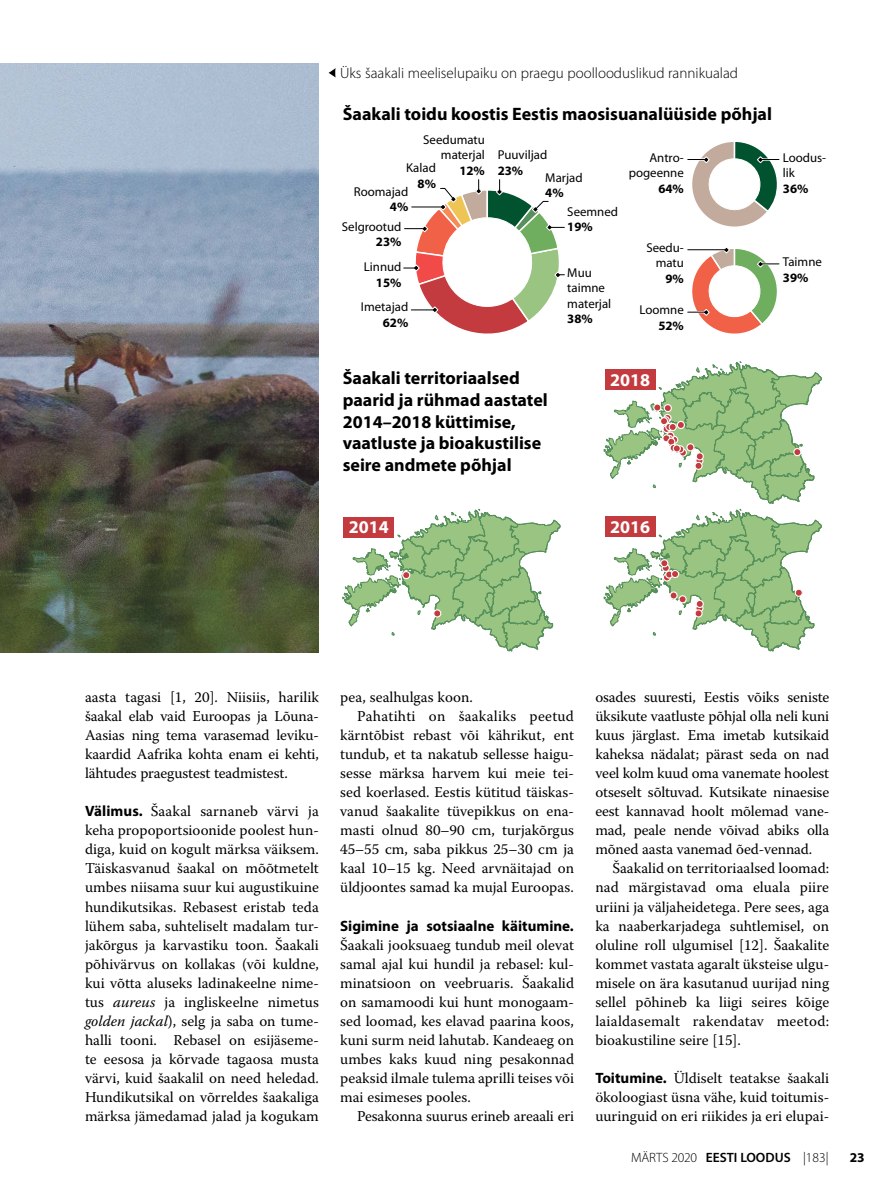
<style>
.page{position:relative;width:893px;height:1191px;background:#fff}
.page>*{position:absolute;margin:0;border:0;box-sizing:border-box;transform-origin:0 0}
.t1{font:700 18px/21.6px "Myriad Pro";color:#000}
.t2{font:700 18px "Myriad Pro";color:#fff}
.t3{font:15px/19px "Warnock Pro";color:#000;text-align:justify}
.t4{font:300 15px "Myriad Pro";color:#000}
.t5{font:700 15px "Myriad Pro";color:#000}
.t6{font:600 13.5px "Myriad Pro";color:#000}
.t7{font:700 13.5px "Myriad Pro";color:#000}
.t8{font:12.9px/15.5px "Myriad Pro";color:#000;text-align:right}
.t9{font:700 12.9px "Myriad Pro";color:#000}
.s1{font-family:"Myriad Pro";font-weight:700}
.s2{font-style:italic}
.s3{font-weight:300}
</style>
<div class="page">
<img style="left:0;top:64px;width:319px;height:588px">
<svg style="left:329px;top:68px;width:7px;height:9px"></svg>
<svg style="left:342px;top:508px;width:219px;height:143px"></svg>
<div style="left:403px;top:571px;width:7px;height:7px;background:#c33b3e;border-radius:50%"></div>
<div style="left:402px;top:571px;width:8px;height:8px;border:1px solid #fff;border-radius:50%"></div>
<div style="left:434px;top:610px;width:7px;height:7px;background:#c33b3e;border-radius:50%"></div>
<div style="left:433px;top:609px;width:8px;height:8px;border:1px solid #fff;border-radius:50%"></div>
<svg style="left:603px;top:361px;width:219px;height:290px"></svg>
<div style="left:662px;top:425px;width:9px;height:8px;border:1px solid #fff;border-radius:50%"></div>
<div style="left:665px;top:423px;width:8px;height:8px;border:1px solid #fff;border-radius:50%"></div>
<div style="left:669px;top:423px;width:7px;height:7px;background:#c33b3e;border-radius:50%"></div>
<div style="left:669px;top:423px;width:8px;height:8px;border:1px solid #fff;border-radius:50%"></div>
<div style="left:677px;top:421px;width:7px;height:7px;background:#c33b3e;border-radius:50%"></div>
<div style="left:677px;top:421px;width:8px;height:8px;border:1px solid #fff;border-radius:50%"></div>
<div style="left:670px;top:436px;width:8px;height:8px;border:1px solid #fff;border-radius:50%"></div>
<div style="left:666px;top:431px;width:8px;height:9px;border:1px solid #fff;border-radius:50%"></div>
<div style="left:666px;top:435px;width:7px;height:7px;background:#e09b9c;border-radius:50%"></div>
<div style="left:665px;top:435px;width:8px;height:8px;border:1px solid #fff;border-radius:50%"></div>
<div style="left:663px;top:435px;width:7px;height:7px;background:#c33b3e;border-radius:50%"></div>
<div style="left:662px;top:434px;width:8px;height:8px;border:1px solid #fff;border-radius:50%"></div>
<div style="left:668px;top:438px;width:7px;height:7px;background:#c33b3e;border-radius:50%"></div>
<div style="left:667px;top:438px;width:8px;height:8px;border:1px solid #fff;border-radius:50%"></div>
<div style="left:664px;top:414px;width:7px;height:7px;background:#c33b3e;border-radius:50%"></div>
<div style="left:663px;top:414px;width:9px;height:8px;border:1px solid #fff;border-radius:50%"></div>
<div style="left:662px;top:417px;width:7px;height:7px;background:#cf6668;border-radius:50%"></div>
<div style="left:662px;top:416px;width:8px;height:8px;border:1px solid #fff;border-radius:50%"></div>
<div style="left:660px;top:418px;width:7px;height:7px;background:#c33b3e;border-radius:50%"></div>
<div style="left:660px;top:417px;width:8px;height:8px;border:1px solid #fff;border-radius:50%"></div>
<div style="left:664px;top:404px;width:7px;height:7px;background:#c33b3e;border-radius:50%"></div>
<div style="left:664px;top:404px;width:8px;height:8px;border:1px solid #fff;border-radius:50%"></div>
<div style="left:654px;top:404px;width:7px;height:7px;background:#c33b3e;border-radius:50%"></div>
<div style="left:653px;top:403px;width:8px;height:8px;border:1px solid #fff;border-radius:50%"></div>
<div style="left:669px;top:444px;width:9px;height:8px;border:1px solid #fff;border-radius:50%"></div>
<div style="left:679px;top:448px;width:8px;height:8px;border:1px solid #fff;border-radius:50%"></div>
<div style="left:676px;top:445px;width:8px;height:8px;border:1px solid #fff;border-radius:50%"></div>
<div style="left:673px;top:445px;width:7px;height:7px;background:#c33b3e;border-radius:50%"></div>
<div style="left:673px;top:444px;width:8px;height:8px;border:1px solid #fff;border-radius:50%"></div>
<div style="left:687px;top:444px;width:7px;height:7px;background:#c33b3e;border-radius:50%"></div>
<div style="left:686px;top:443px;width:8px;height:8px;border:1px solid #fff;border-radius:50%"></div>
<div style="left:695px;top:456px;width:8px;height:9px;border:1px solid #fff;border-radius:50%"></div>
<div style="left:696px;top:453px;width:7px;height:7px;background:#c33b3e;border-radius:50%"></div>
<div style="left:696px;top:452px;width:8px;height:8px;border:1px solid #fff;border-radius:50%"></div>
<div style="left:695px;top:462px;width:7px;height:7px;background:#c33b3e;border-radius:50%"></div>
<div style="left:694px;top:462px;width:9px;height:8px;border:1px solid #fff;border-radius:50%"></div>
<div style="left:794px;top:448px;width:7px;height:7px;background:#c33b3e;border-radius:50%"></div>
<div style="left:793px;top:448px;width:8px;height:8px;border:1px solid #fff;border-radius:50%"></div>
<svg style="left:404px;top:180px;width:160px;height:154px"></svg>
<svg style="left:687px;top:142px;width:92px;height:85px"></svg>
<svg style="left:687px;top:247px;width:92px;height:87px"></svg>
<hr style="left:688px;top:249px;width:39px;height:1px;background:#000">
<p class="t4" style="left:340px;top:65px;width:399px">Üks šaakali meeliselupaiku on praegu poollooduslikud rannikualad</p>
<p class="t1" style="left:343px;top:102px;width:431px">Šaakali toidu koostis Eestis maosisuanalüüside põhjal</p>
<p class="t8" style="left:498px;top:147px;width:51px">Puuviljad</p>
<p class="t9" style="left:498px;top:162px;width:27px">23%</p>
<p class="t8" style="left:423px;top:131px;width:63px">Seedumatu materjal</p>
<p class="t9" style="left:459px;top:162px;width:27px">12%</p>
<p class="t8" style="left:629px;top:149px;width:57px">Antro&shy;pogeenne</p>
<p class="t9" style="left:658px;top:180px;width:27px">64%</p>
<p class="t8" style="left:406px;top:160px;width:31px">Kalad</p>
<p class="t9" style="left:417px;top:175px;width:20px">8%</p>
<p class="t8" style="left:545px;top:169px;width:39px">Marjad</p>
<p class="t9" style="left:545px;top:184px;width:20px">4%</p>
<p class="t8" style="left:567px;top:204px;width:52px">Seemned</p>
<p class="t9" style="left:567px;top:219px;width:27px">19%</p>
<p class="t8" style="left:567px;top:265px;width:46px;text-align:left">Muu taimne materjal</p>
<p class="t9" style="left:567px;top:310px;width:27px">38%</p>
<p class="t8" style="left:354px;top:183px;width:56px">Roomajad</p>
<p class="t9" style="left:390px;top:198px;width:20px">4%</p>
<p class="t8" style="left:342px;top:218px;width:61px">Selgrootud</p>
<p class="t9" style="left:376px;top:233px;width:27px">23%</p>
<p class="t8" style="left:646px;top:240px;width:39px">Seedu&shy;matu</p>
<p class="t9" style="left:665px;top:270px;width:20px">9%</p>
<p class="t8" style="left:364px;top:259px;width:39px">Linnud</p>
<p class="t9" style="left:376px;top:274px;width:27px">15%</p>
<p class="t8" style="left:361px;top:299px;width:49px">Imetajad</p>
<p class="t9" style="left:383px;top:314px;width:27px">62%</p>
<p class="t8" style="left:640px;top:302px;width:46px">Loomne</p>
<p class="t9" style="left:658px;top:317px;width:27px">52%</p>
<p class="t8" style="left:783px;top:149px;width:45px;text-align:left">Loodus&shy;lik</p>
<p class="t9" style="left:783px;top:180px;width:27px">36%</p>
<p class="t8" style="left:783px;top:254px;width:41px">Taimne</p>
<p class="t9" style="left:783px;top:269px;width:27px">39%</p>
<p class="t1" style="left:343px;top:367px;width:179px">Šaakali territoriaalsed</p>
<p class="t2" style="left:610px;top:368px;width:41px">2018</p>
<p class="t1" style="left:343px;top:388px;width:207px">paarid ja rühmad aastatel<br>2014–2018 küttimise, vaatluste ja bioakustilise seire andmete põhjal</p>
<p class="t2" style="left:349px;top:515px;width:41px">2014</p>
<p class="t2" style="left:610px;top:515px;width:41px">2016</p>
<p class="t3" style="left:85px;top:687px;width:235px">aasta tagasi [1, 20]. Niisiis, harilik šaakal elab vaid Euroopas ja Lõuna-Aasias ning tema varasemad leviku&shy;kaardid Aafrika kohta enam ei kehti, lähtudes praegustest teadmistest.</p>
<p class="t3" style="left:85px;top:801px;width:235px"><span class="s1">Välimus.</span> Šaakal sarnaneb värvi ja keha propoportsioonide poolest hun&shy;diga, kuid on kogult märksa väiksem.<br>Täiskasvanud šaakal on mõõtmetelt umbes niisama suur kui augustikuine hundikutsikas. Rebasest eristab teda lühem saba, suhteliselt madalam tur&shy;jakõrgus ja karvastiku toon. Šaakali põhivärvus on kollakas (või kuldne, kui võtta aluseks ladinakeelne nime&shy;tus <span class="s2">aureus</span> ja ingliskeelne nimetus <span class="s2">golden jackal</span>), selg ja saba on tume&shy;halli tooni. Rebasel on esijäseme&shy;te eesosa ja kõrvade tagaosa musta värvi, kuid šaakalil on need heledad.<br>Hundikutsikal on võrreldes šaakaliga märksa jämedamad jalad ja kogukam</p>
<p class="t3" style="left:340px;top:687px;width:134px">pea, sealhulgas koon.</p>
<p class="t3" style="left:357px;top:706px;width:218px">Pahatihti on šaakaliks peetud</p>
<p class="t3" style="left:340px;top:725px;width:235px">kärntõbist rebast või kährikut, ent</p>
<p class="t3" style="left:340px;top:744px;width:235px">tundub, et ta nakatub sellesse haigu-</p>
<p class="t3" style="left:340px;top:763px;width:235px">sesse märksa harvem kui meie tei-</p>
<p class="t3" style="left:340px;top:782px;width:235px">sed koerlased. Eestis kütitud täiskas-</p>
<p class="t3" style="left:340px;top:801px;width:235px">vanud šaakalite tüvepikkus on ena-</p>
<p class="t3" style="left:340px;top:820px;width:235px">masti olnud 80–90 cm, turjakõrgus</p>
<p class="t3" style="left:340px;top:839px;width:235px">45–55 cm, saba pikkus 25–30 cm ja</p>
<p class="t3" style="left:340px;top:858px;width:235px">kaal 10–15 kg. Need arvnäitajad on</p>
<p class="t3" style="left:340px;top:877px;width:235px">üldjoontes samad ka mujal Euroopas.</p>
<p class="t5" style="left:340px;top:915px;width:235px">Sigimine ja sotsiaalne käitumine.</p>
<p class="t3" style="left:340px;top:935px;width:235px">Šaakali jooksuaeg tundub meil olevat samal ajal kui hundil ja rebasel: kul&shy;minatsioon on veebruaris. Šaakalid on samamoodi kui hunt monogaam&shy;sed loomad, kes elavad paarina koos, kuni surm neid lahutab. Kandeaeg on umbes kaks kuud ning pesakonnad peaksid ilmale tulema aprilli teises või mai esimeses pooles.</p>
<p class="t3" style="left:357px;top:1106px;width:218px">Pesakonna suurus erineb areaali eri</p>
<p class="t3" style="left:595px;top:687px;width:235px">osades suuresti, Eestis võiks seniste üksikute vaatluste põhjal olla neli kuni kuus järglast. Ema imetab kutsikaid kaheksa nädalat; pärast seda on nad veel kolm kuud oma vanemate hoolest otseselt sõltuvad. Kutsikate ninaesise eest kannavad hoolt mõlemad vane&shy;mad, peale nende võivad abiks olla mõned aasta vanemad õed-vennad.</p>
<p class="t3" style="left:595px;top:858px;width:235px;text-indent:17px">Šaakalid on territoriaalsed loomad: nad märgistavad oma eluala piire uriini ja väljaheidetega. Pere sees, aga ka naaberkarjadega suhtlemisel, on oluline roll ulgumisel [12]. Šaakalite kommet vastata agaralt üksteise ulgu&shy;misele on ära kasutanud uurijad ning sellel põhineb ka liigi seires kõige laialdasemalt rakendatav meetod: bioakustiline seire [15].</p>
<p class="t3" style="left:595px;top:1068px;width:235px"><span class="s1">Toitumine.</span> Üldiselt teatakse šaakali ökoloogiast üsna vähe, kuid toitumis&shy;uuringuid on eri riikides ja eri elupai-</p>
<p class="t6" style="left:631px;top:1148px;width:199px"><span class="s3">MÄRTS</span> <span class="s3">2020</span> EESTI LOODUS <span class="s3">|183|</span></p>
<p class="t7" style="left:850px;top:1148px;width:16px">23</p>
</div>
